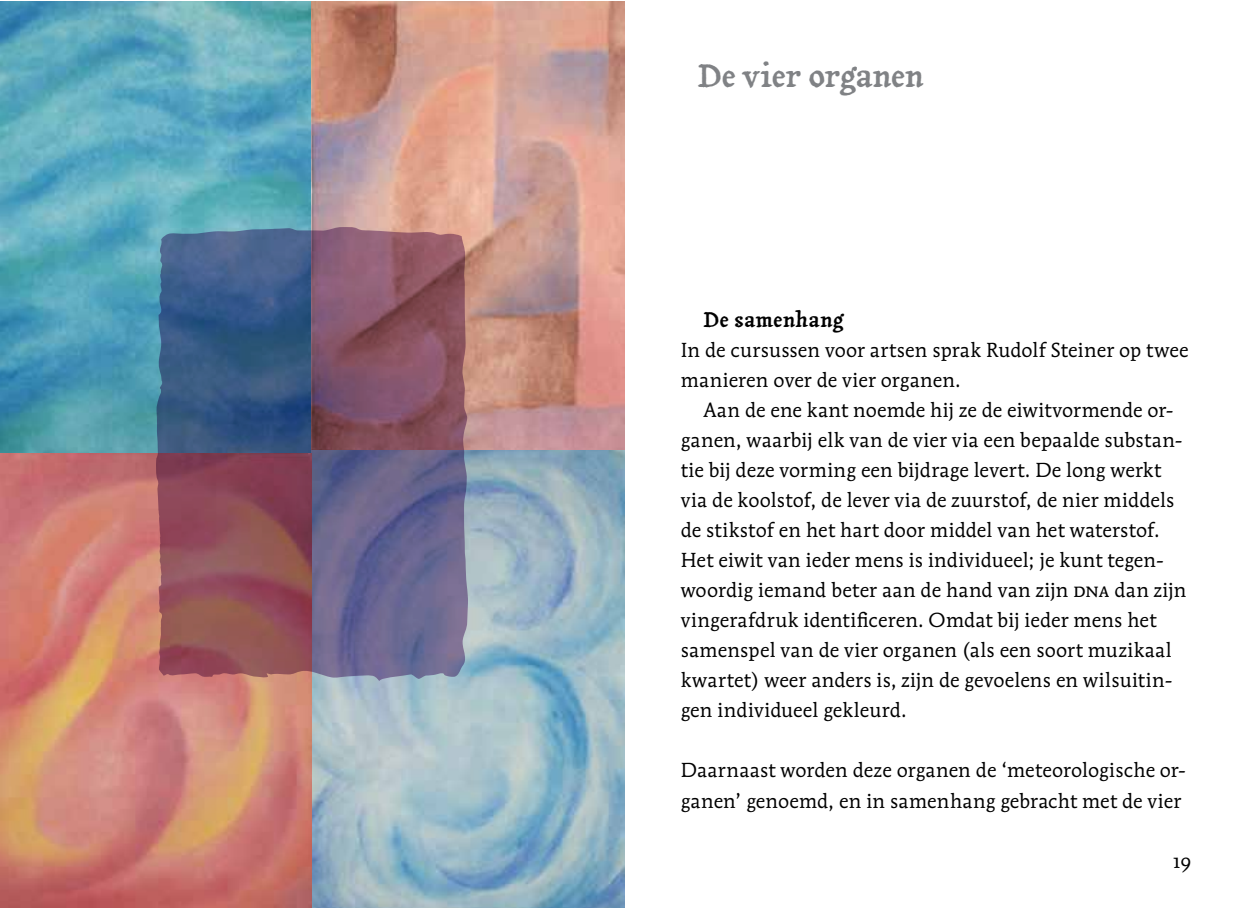
<style>
.page{position:relative;width:1248px;height:908px;background:#fff}
.page>*{position:absolute;margin:0;border:0;box-sizing:border-box;transform-origin:0 0}
.t1{font:32px "Yanone Tagesschrift";letter-spacing:-.005em;color:#808285}
.t2{font:21px "Yanone Tagesschrift";letter-spacing:.03em;color:#000}
.t3{font:20px/30px "Mendoza Rom ITC Book OS";letter-spacing:.015em;color:#000}
.s1{font-family:"Mendoza Rom ITC Book SC"}
</style>
<div class="page">
<img style="left:0;top:1px;width:312px;height:453px">
<svg style="left:312px;top:449px;width:312px;height:458px;background:#99b6c5"></svg>
<svg style="left:312px;top:1px;width:312px;height:448px;background:#ca988d"></svg>
<svg style="left:0;top:454px;width:312px;height:453px;background:#ce8271"></svg>
<svg style="left:155px;top:226px;width:313px;height:454px;background:#6f5b75"></svg>
<h1 class="t1" style="left:697px;top:63px;width:227px">De vier organen</h1>
<p class="t2" style="left:703px;top:311px;width:142px">De samenhang</p>
<p class="t3" style="left:680px;top:334px;width:509px">In de cursussen voor artsen sprak Rudolf Steiner op twee manieren over de vier organen.</p>
<p class="t3" style="left:680px;top:394px;width:507px;text-indent:23px">Aan de ene kant noemde hij ze de eiwitvormende or&shy;ganen, waarbij elk van de vier via een bepaalde substan&shy;tie bij deze vorming een bijdrage levert. De long werkt via de koolstof, de lever via de zuurstof, de nier middels de stikstof en het hart door middel van het waterstof.<br>Het eiwit van ieder mens is individueel; je kunt tegen&shy;woordig iemand beter aan de hand van zijn <span class="s1">dna</span> dan zijn vingerafdruk identificeren. Omdat bij ieder mens het samenspel van de vier organen (als een soort muzikaal kwartet) weer anders is, zijn de gevoelens en wilsuitin&shy;gen individueel gekleurd.</p>
<p class="t3" style="left:680px;top:754px;width:506px">Daarnaast worden deze organen de ‘meteorologische or&shy;ganen’ genoemd, en in samenhang gebracht met de vier</p>
<p class="t3" style="left:1172px;top:844px;width:20px">19</p>
</div>
